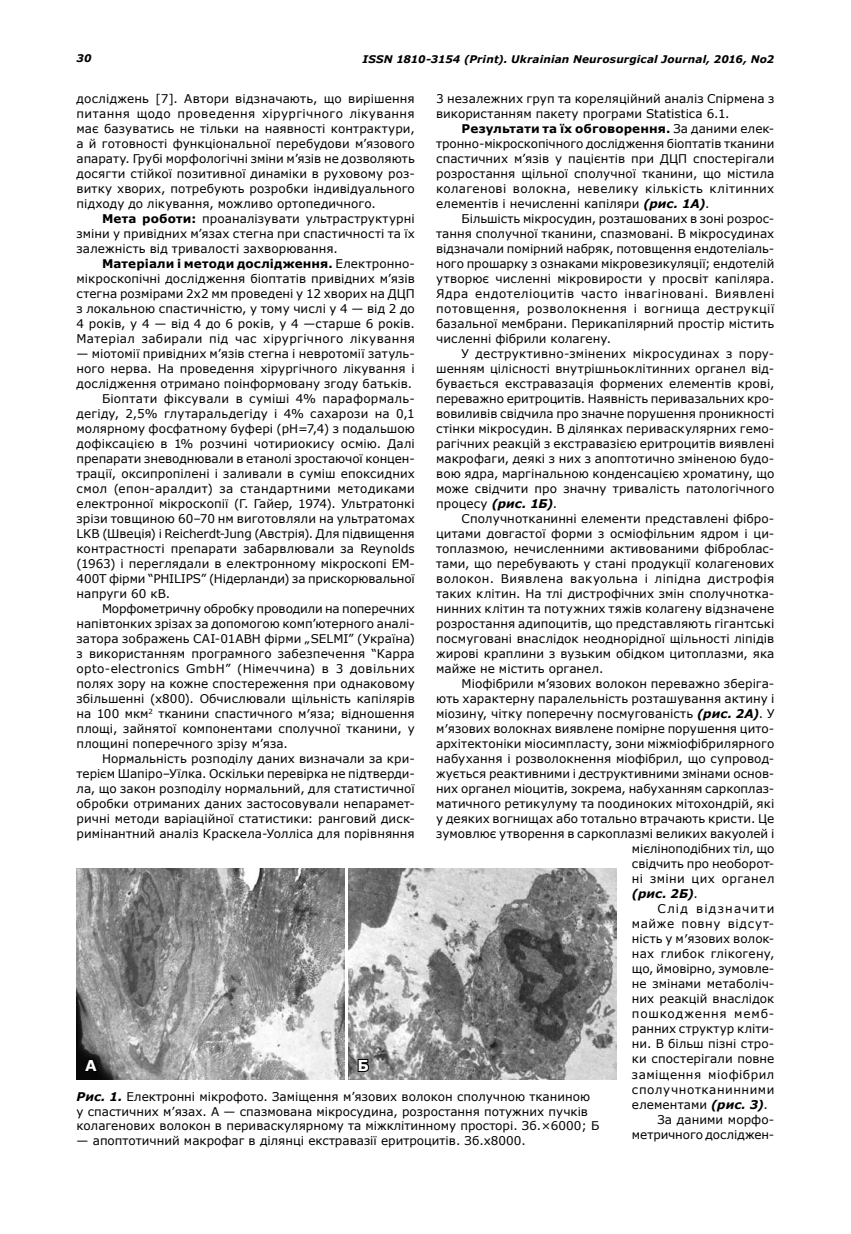
<style>
.page{position:relative;width:851px;height:1234px;background:#fff}
.page>*{position:absolute;margin:0;border:0;box-sizing:border-box;transform-origin:0 0}
.t1{font:700 15px "Verdana";color:#fff}
.t2{font:12px/15px "Verdana";letter-spacing:.005em;color:#000;text-align:justify}
.t3{font:12px "Verdana";letter-spacing:.03em;color:#000}
.t4{font:12px "Verdana";letter-spacing:-.015em;color:#000}
.t5{font:12px "Verdana";letter-spacing:.04em;color:#000}
.t6{font:12px "Verdana";letter-spacing:.045em;color:#000}
.t7{font:12px "Verdana";letter-spacing:.035em;color:#000}
.t8{font:12px "Verdana";letter-spacing:.05em;color:#000}
.t9{font:12px "Verdana";letter-spacing:.07em;color:#000}
.t10{font:12px "Verdana";letter-spacing:.1em;color:#000}
.t11{font:italic 700 12px "Verdana";color:#000}
.t12{font:italic 700 10.5px "Verdana";letter-spacing:.015em;color:#000}
.s1{font-weight:700}
.s2{font-weight:700;font-style:italic}
.s3{font-weight:400;font-style:normal}
</style>
<div class="page">
<img style="left:77px;top:868px;width:267px;height:211px">
<svg style="left:82px;top:1055px;width:18px;height:17px"></svg>
<img style="left:349px;top:868px;width:267px;height:211px">
<svg style="left:356px;top:1057px;width:15px;height:15px"></svg>
<p class="t12" style="left:77px;top:51px;width:16px">30</p>
<p class="t12" style="left:362px;top:53px;width:413px">ISSN 1810-3154 (Print). Ukrainian Neurosurgical Journal, 2016, No2</p>
<p class="t2" style="left:76px;top:90px;width:340px">досліджень [7]. Автори відзначають, що вирішення питання щодо проведення хірургічного лікування має базуватись не тільки на наявності контрактури, а й готовності функціональної перебудови м’язового апарату. Грубі морфологічні зміни м’язів не дозволяють досягти стійкої позитивної динаміки в руховому роз&shy;витку хворих, потребують розробки індивідуального підходу до лікування, можливо ортопедичного.</p>
<p class="t2" style="left:76px;top:210px;width:340px;text-indent:26px"><span class="s1">Мета роботи:</span> проаналізувати ультраструктурні зміни у привідних м’язах стегна при спастичності та їх залежність від тривалості захворювання.</p>
<p class="t2" style="left:76px;top:255px;width:340px;text-indent:26px"><span class="s1">Матеріали і методи дослідження.</span> Електронно&shy;мiкроскопiчні дослiдження біоптатів привідних м’язів стегна розмірами 2х2 мм проведені у 12 хворих на ДЦП з локальною спастичністю, у тому числі у 4 — від 2 до 4 років, у 4 — від 4 до 6 років, у 4 —старше 6 років.<br>Матеріал забирали під час хірургічного лікування</p>
<p class="t2" style="left:76px;top:345px;width:340px">— міотомії привідних м’язів стегна і невротомії затуль-</p>
<p class="t2" style="left:76px;top:360px;width:340px">ного нерва. На проведення хірургічного лікування і</p>
<p class="t2" style="left:76px;top:375px;width:337px">дослідження отримано поінформовану згоду батьків.</p>
<p class="t2" style="left:102px;top:390px;width:314px">Біоптати фіксували в суміші 4% параформаль-</p>
<p class="t2" style="left:76px;top:405px;width:340px">дегіду, 2,5% глутаральдегіду і 4% сахарози на 0,1</p>
<p class="t2" style="left:76px;top:420px;width:340px">молярному фосфатному буфері (рН=7,4) з подальшою</p>
<p class="t2" style="left:76px;top:435px;width:340px">дофіксацією в 1% розчині чотириокису осмію. Далі</p>
<p class="t2" style="left:76px;top:450px;width:340px">препарати зневоднювали в етанолі зростаючої концен-</p>
<p class="t2" style="left:76px;top:465px;width:340px">трації, оксипропілені i заливали в суміш епоксидних</p>
<p class="t3" style="left:76px;top:481px;width:340px">смол (епон-аралдит) за стандартними методиками</p>
<p class="t2" style="left:76px;top:495px;width:340px">електронної мікроскопії (Г. Гайер, 1974). Ультратонкi</p>
<p class="t2" style="left:76px;top:510px;width:340px">зрiзи товщиною 60–70 нм виготовляли на ультратомах</p>
<p class="t2" style="left:76px;top:525px;width:340px">LKB (Швеція) i Reicherdt-Jung (Австрія). Для пiдвищення</p>
<p class="t2" style="left:76px;top:540px;width:340px">контрастності препарати забарвлювали за Reynolds</p>
<p class="t2" style="left:76px;top:555px;width:340px">(1963) і переглядали в електронному мікроскопі ЕМ-</p>
<p class="t2" style="left:76px;top:570px;width:340px">400Т фiрми “PHILIPS” (Нідерланди) за прискорювальної</p>
<p class="t2" style="left:76px;top:585px;width:95px">напруги 60 кВ.</p>
<p class="t4" style="left:102px;top:601px;width:314px">Морфометричну обробку проводили на поперечних</p>
<p class="t2" style="left:76px;top:615px;width:340px">напівтонких зрізах за допомогою комп’ютерного аналі-</p>
<p class="t2" style="left:76px;top:630px;width:340px">затора зображень САІ-01АВН фірми „SELMI” (Україна)</p>
<p class="t2" style="left:76px;top:645px;width:340px">з використанням програмного забезпечення “Кappa</p>
<p class="t3" style="left:76px;top:661px;width:340px">opto-electronics GmbH” (Німеччина) в 3 довільних</p>
<p class="t2" style="left:76px;top:675px;width:340px">полях зору на кожне спостереження при однаковому</p>
<p class="t2" style="left:76px;top:690px;width:340px">збільшенні (х800). Обчислювали щільність капілярів</p>
<p class="t2" style="left:76px;top:705px;width:340px">на 100 мкм<sup>2</sup> тканини спастичного м′яза; відношення</p>
<p class="t2" style="left:76px;top:720px;width:340px">площі, зайнятої компонентами сполучної тканини, у</p>
<p class="t2" style="left:76px;top:735px;width:213px">площині поперечного зрізу м’яза.</p>
<p class="t2" style="left:102px;top:750px;width:314px">Нормальність розподілу даних визначали за кри-</p>
<p class="t2" style="left:76px;top:765px;width:340px">терієм Шапіро–Уїлка. Оскільки перевірка не підтверди-</p>
<p class="t2" style="left:76px;top:780px;width:340px">ла, що закон розподілу нормальний, для статистичної</p>
<p class="t2" style="left:76px;top:795px;width:340px">обробки отриманих даних застосовували непарамет-</p>
<p class="t2" style="left:76px;top:810px;width:340px">ричні методи варіаційної статистики: ранговий диск-</p>
<p class="t2" style="left:76px;top:825px;width:340px">римінантний аналіз Краскела-Уолліса для порівняння</p>
<p class="t2" style="left:436px;top:90px;width:340px">3 незалежних груп та кореляційний аналіз Спірмена з використанням пакету програми Statistica 6.1.</p>
<p class="t2" style="left:436px;top:120px;width:340px;text-indent:26px"><span class="s1">Результати та їх обговорення.</span> За даними елек&shy;тронно-мікроскопічного дослідження біоптатів тканини спастичних м’язів у пацієнтів при ДЦП спостерігали розростання щільної сполучної тканини, що містила колагенові волокна, невелику кількість клітинних елементів і нечисленні капіляри <span class="s2">(рис. 1А)</span>.</p>
<p class="t2" style="left:436px;top:210px;width:340px;text-indent:26px">Більшість мікросудин, розташованих в зоні розрос&shy;тання сполучної тканини, спазмовані. В мікросудинах відзначали помірний набряк, потовщення ендотеліаль&shy;ного прошарку з ознаками мікровезикуляції; ендотелій утворює численні мікровирости у просвіт капіляра.<br>Ядра ендотеліоцитів часто інвагіновані. Виявлені потовщення, розволокнення і вогнища деструкції базальної мембрани. Перикапілярний простір містить численні фібрили колагену.</p>
<p class="t2" style="left:436px;top:345px;width:340px;text-indent:26px">У деструктивно-змінених мікросудинах з пору&shy;шенням цілісності внутрішньоклітинних органел від&shy;бувається екстравазація формених елементів крові, переважно еритроцитів. Наявність перивазальних кро&shy;вовиливів свідчила про значне порушення проникності стінки мікросудин. В ділянках периваскулярних гемо&shy;рагічних реакцій з екстравазією еритроцитів виявлені макрофаги, деякі з них з апоптотично зміненою будо&shy;вою ядра, маргінальною конденсацією хроматину, що може свідчити про значну тривалість патологічного процесу <span class="s2">(рис. 1Б)</span>.</p>
<p class="t2" style="left:436px;top:510px;width:340px;text-indent:26px">Сполучнотканинні елементи представлені фібро&shy;цитами довгастої форми з осміофільним ядром і ци&shy;топлазмою, нечисленними активованими фіброблас&shy;тами, що перебувають у стані продукції колагенових волокон. Виявлена вакуольна і ліпідна дистрофія таких клітин. На тлі дистрофічних змін сполучнотка&shy;нинних клітин та потужних тяжів колагену відзначене розростання адипоцитів, що представляють гігантські посмуговані внаслідок неоднорідної щільності ліпідів жирові краплини з вузьким обідком цитоплазми, яка майже не містить органел.</p>
<p class="t2" style="left:461px;top:675px;width:314px">Міофібрили м’язових волокон переважно зберіга-</p>
<p class="t2" style="left:436px;top:690px;width:340px">ють характерну паралельність розташування актину і</p>
<p class="t2" style="left:436px;top:705px;width:340px">міозину, чітку поперечну посмугованість <span class="s2">(рис. 2А)</span>. У</p>
<p class="t2" style="left:436px;top:720px;width:340px">м′язових волокнах виявлене помірне порушення цито-</p>
<p class="t2" style="left:436px;top:735px;width:340px">архітектоніки міосимпласту, зони міжміофібрилярного</p>
<p class="t2" style="left:436px;top:750px;width:340px">набухання і розволокнення міофібрил, що супровод-</p>
<p class="t2" style="left:436px;top:765px;width:340px">жується реактивними і деструктивними змінами основ-</p>
<p class="t2" style="left:436px;top:780px;width:340px">них органел міоцитів, зокрема, набуханням саркоплаз-</p>
<p class="t2" style="left:436px;top:795px;width:340px">матичного ретикулуму та поодиноких мітохондрій, які</p>
<p class="t2" style="left:436px;top:810px;width:340px">у деяких вогнищах або тотально втрачають кристи. Це</p>
<p class="t2" style="left:436px;top:825px;width:340px">зумовлює утворення в саркоплазмі великих вакуолей і</p>
<p class="t2" style="left:632px;top:840px;width:144px">мієліноподібних тіл, що</p>
<p class="t2" style="left:632px;top:855px;width:144px">свідчить про необорот-</p>
<p class="t7" style="left:632px;top:871px;width:144px">ні зміни цих органел</p>
<p class="t11" style="left:632px;top:886px;width:67px">(рис. 2Б)<span class="s3">.</span></p>
<p class="t10" style="left:657px;top:901px;width:118px">Слід відзначити</p>
<p class="t8" style="left:632px;top:916px;width:144px">майже повну відсут-</p>
<p class="t2" style="left:632px;top:930px;width:144px">ність у м′язових волок-</p>
<p class="t2" style="left:632px;top:945px;width:144px">нах глибок глікогену,</p>
<p class="t2" style="left:632px;top:960px;width:144px">що, ймовірно, зумовле-</p>
<p class="t2" style="left:632px;top:975px;width:144px">не змінами метаболіч-</p>
<p class="t2" style="left:632px;top:990px;width:144px">них реакцій внаслідок</p>
<p class="t9" style="left:632px;top:1006px;width:144px">пошкодження мемб-</p>
<p class="t2" style="left:632px;top:1020px;width:144px">ранних структур кліти-</p>
<p class="t2" style="left:632px;top:1035px;width:144px">ни. В більш пізні стро-</p>
<p class="t2" style="left:632px;top:1050px;width:144px">ки спостерігали повне</p>
<p class="t5" style="left:632px;top:1066px;width:144px">заміщення міофібрил</p>
<p class="t6" style="left:632px;top:1081px;width:144px">сполучнотканинними</p>
<p class="t2" style="left:632px;top:1095px;width:137px">елементами <span class="s2">(рис. 3)</span>.</p>
<p class="t2" style="left:657px;top:1110px;width:118px">За даними морфо-</p>
<p class="t2" style="left:632px;top:1125px;width:144px">метричного досліджен-</p>
<p class="t1" style="left:85px;top:1055px;width:13px">А</p>
<p class="t1" style="left:357px;top:1055px;width:13px">Б</p>
<p class="t2" style="left:76px;top:1089px;width:524px;line-height:14.4px;text-align:left"><span class="s2">Рис. 1.</span> Електронні мікрофото. Заміщення м’язових волокон сполучною тканиною у спастичних м’язах. А — спазмована мікросудина, розростання потужних пучків колагенових волокон в периваскулярному та міжклітинному просторі. Зб.×6000; Б</p>
<p class="t2" style="left:76px;top:1131px;width:450px">— апоптотичний макрофаг в ділянці екстравазії еритроцитів. Зб.х8000.</p>
</div>
